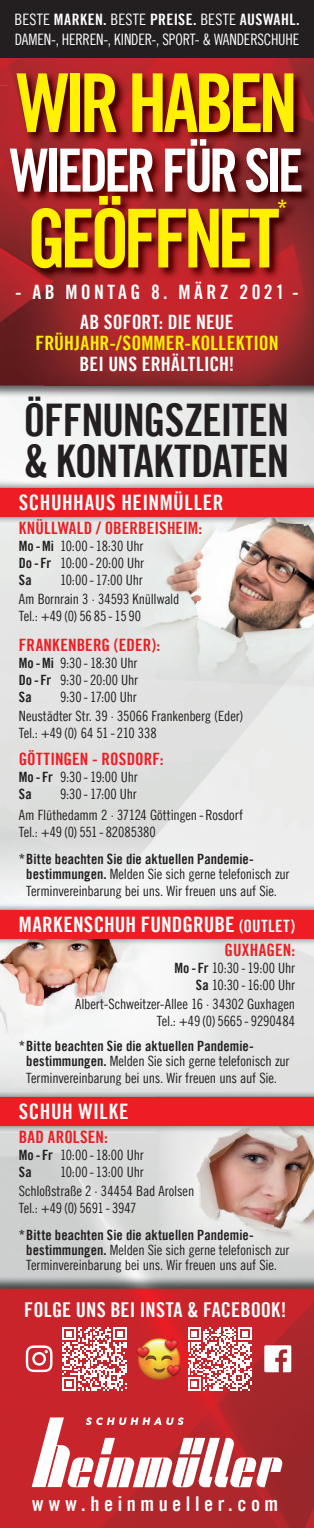
<style>
.page{position:relative;width:314px;height:1528px;background:#fff}
.page>*{position:absolute;margin:0;border:0;box-sizing:border-box;transform-origin:0 0}
.t1{font:81.25px "Trade Gothic LT Bold Cond Twenty";letter-spacing:-.065em;color:#fff101}
.t2{font:59.5px "Trade Gothic LT Bold Cond Twenty";letter-spacing:-.07em;color:#fff}
.t3{font:45px/41.2px "Trade Gothic LT Bold Cond Twenty";letter-spacing:-.025em;color:#231f20}
.t4{font:24px "Trade Gothic LT Bold Cond Twenty";color:#fff101}
.t5{font:21.25px "Trade Gothic LT Bold Cond Twenty";letter-spacing:.02em;color:#fff}
.t6{font:21.25px "Trade Gothic LT Bold Cond Twenty";color:#fff}
.t7{font:20.5px "Trade Gothic LT Bold Cond Twenty";letter-spacing:.005em;color:#fff}
.t8{font:20.38px "Trade Gothic LT Bold Cond Twenty";letter-spacing:.225em;color:#fff}
.t9{font:19.75px "Trade Gothic LT Bold Cond Twenty";letter-spacing:.015em;color:#fff}
.t10{font:19.75px "Trade Gothic LT Bold Cond Twenty";letter-spacing:.01em;color:#fff101}
.t11{font:19.75px "Trade Gothic LT Bold Cond Twenty";letter-spacing:.17em;color:#fff}
.t12{font:17px "Trade Gothic LT Bold Cond Twenty";letter-spacing:.01em;color:#ee1d23}
.t13{font:15.75px "Trade Gothic LT Cond Eighteen";letter-spacing:-.015em;color:#fff;scale:.94 1}
.t14{font:15.75px "Trade Gothic LT Bold Cond Twenty";letter-spacing:.02em;color:#fff}
.t15{font:14.25px/17px "Trade Gothic LT Cond Eighteen";letter-spacing:-.01em;color:#231f20}
.t16{font:14.25px "Trade Gothic LT Bold Cond Twenty";letter-spacing:.005em;color:#231f20}
.s1{font-family:"Trade Gothic LT Cond Eighteen"}
.s2{font-family:"Trade Gothic LT Bold Cond Twenty"}
.s3{font-size:17px}
</style>
<div class="page">
<img style="left:0;top:385px;width:314px;height:1142px">
<img style="left:0;top:57px;width:314px;height:28px">
<img style="left:269px;top:85px;width:45px;height:300px">
<img style="left:45px;top:280px;width:224px;height:105px">
<img style="left:0;top:85px;width:45px;height:300px">
<svg style="left:32px;top:1417px;width:250px;height:69px"></svg>
<img style="left:120px;top:523px;width:194px;height:157px">
<img style="left:158px;top:1132px;width:156px;height:127px">
<img style="left:0;top:839px;width:221px;height:64px">
<img style="left:0;top:945px;width:221px;height:145px">
<img style="left:0;top:481px;width:314px;height:42px">
<div style="left:0;top:488px;width:314px;height:28px;background:#ee1d23"></div>
<img style="left:0;top:903px;width:314px;height:42px">
<div style="left:0;top:910px;width:314px;height:28px;background:#ee1d23"></div>
<img style="left:0;top:1090px;width:314px;height:42px">
<div style="left:0;top:1097px;width:314px;height:28px;background:#ee1d23"></div>
<svg style="left:187px;top:1326px;width:64px;height:64px"></svg>
<svg style="left:62px;top:1326px;width:64px;height:64px"></svg>
<svg style="left:264px;top:1345px;width:27px;height:27px"></svg>
<svg style="left:26px;top:1345px;width:26px;height:26px"></svg>
<img style="left:134px;top:1335px;width:47px;height:47px">
<div style="left:0;top:0;width:314px;height:57px;background:#231f20"></div>
<img style="left:8px;top:72px;width:305px;height:208px">
<p class="t14" style="left:14px;top:10px;width:286px"><span class="s1">BESTE</span> MARKEN. <span class="s1">BESTE</span> PREISE. <span class="s1">BESTE</span> AUSWAHL.</p>
<p class="t13" style="left:15px;top:30px;width:304px">DAMEN-, HERREN-, KINDER-, SPORT- &amp; WANDERSCHUHE</p>
<h1 class="t1" style="left:16px;top:54px;width:283px">WIR HABEN</h1>
<h2 class="t2" style="left:10px;top:134px;width:295px">WIEDER FÜR SIE</h2>
<h1 class="t1" style="left:27px;top:189px;width:254px">GEÖFFNET</h1>
<h3 class="t4" style="left:277px;top:194px;width:12px">*</h3>
<h3 class="t11" style="left:15px;top:280px;width:285px">- AB MONTAG 8. MÄRZ 2021 -</h3>
<h3 class="t9" style="left:80px;top:310px;width:155px">AB SOFORT: DIE NEUE</h3>
<h3 class="t10" style="left:35px;top:331px;width:244px">FRÜHJAHR-/SOMMER-KOLLEKTION</h3>
<h3 class="t9" style="left:80px;top:352px;width:156px">BEI UNS ERHÄLTLICH!</h3>
<h3 class="t3" style="left:24px;top:399px;width:267px">ÖFFNUNGSZEITEN &amp; KONTAKTDATEN</h3>
<h3 class="t5" style="left:19px;top:489px;width:206px">SCHUHHAUS HEINMÜLLER</h3>
<p class="t12" style="left:19px;top:517px;width:185px">KNÜLLWALD / OBERBEISHEIM:</p>
<p class="t15" style="left:19px;top:537px;width:127px"><span class="s2">Mo - Mi</span> 10:00 - 18:30 Uhr<br><span class="s2">Do - Fr</span> 10:00 - 20:00 Uhr</p>
<p class="t16" style="left:19px;top:571px;width:14px">Sa</p>
<p class="t15" style="left:19px;top:570px;width:162px;line-height:18.8px;text-align:center">10:00 - 17:00 Uhr<br>Am Bornrain 3 · 34593 Knüllwald</p>
<p class="t15" style="left:19px;top:607px;width:124px">Tel.: +49 (0) 56 85 - 15 90</p>
<p class="t12" style="left:19px;top:634px;width:143px">FRANKENBERG (EDER):</p>
<p class="t15" style="left:19px;top:654px;width:121px"><span class="s2">Mo - Mi</span> 9:30 - 18:30 Uhr<br><span class="s2">Do - Fr</span> 9:30 - 20:00 Uhr</p>
<p class="t16" style="left:19px;top:688px;width:14px">Sa</p>
<p class="t15" style="left:19px;top:687px;width:226px;line-height:18.8px;text-indent:41px">9:30 - 17:00 Uhr<br>Neustädter Str. 39 · 35066 Frankenberg (Eder)</p>
<p class="t15" style="left:19px;top:724px;width:139px">Tel.: +49 (0) 64 51 - 210 338</p>
<p class="t12" style="left:19px;top:748px;width:146px">GÖTTINGEN - ROSDORF:</p>
<p class="t15" style="left:19px;top:768px;width:120px"><span class="s2">Mo - Fr</span> 9:30 - 19:00 Uhr</p>
<p class="t16" style="left:19px;top:785px;width:14px">Sa</p>
<p class="t15" style="left:19px;top:783px;width:225px;line-height:21.2px;text-indent:41px">9:30 - 17:00 Uhr<br>Am Flüthedamm 2 · 37124 Göttingen - Rosdorf</p>
<p class="t15" style="left:19px;top:823px;width:138px">Tel.: +49 (0) 551 - 82085380</p>
<p class="t16" style="left:19px;top:850px;width:236px">* Bitte beachten Sie die aktuellen Pandemie-</p>
<p class="t15" style="left:26px;top:865px;width:264px"><span class="s2">bestimmungen.</span> Melden Sie sich gerne telefonisch zur<br>Terminvereinbarung bei uns. Wir freuen uns auf Sie.</p>
<h3 class="t6" style="left:19px;top:911px;width:278px">MARKENSCHUH FUNDGRUBE <span class="s3">(OUTLET)</span></h3>
<p class="t12" style="left:224px;top:939px;width:72px">GUXHAGEN:</p>
<p class="t15" style="left:174px;top:959px;width:122px;text-align:right"><span class="s2">Mo - Fr</span> 10:30 - 19:00 Uhr<br><span class="s2">Sa</span> 10:30 - 16:00 Uhr</p>
<p class="t15" style="left:75px;top:995px;width:221px;text-align:right">Albert-Schweitzer-Allee 16 · 34302 Guxhagen<br>Tel.: +49 (0) 5665 - 9290484</p>
<p class="t16" style="left:19px;top:1037px;width:236px">* Bitte beachten Sie die aktuellen Pandemie-</p>
<p class="t15" style="left:26px;top:1052px;width:264px"><span class="s2">bestimmungen.</span> Melden Sie sich gerne telefonisch zur<br>Terminvereinbarung bei uns. Wir freuen uns auf Sie.</p>
<h3 class="t5" style="left:19px;top:1098px;width:111px">SCHUH WILKE</h3>
<p class="t12" style="left:19px;top:1126px;width:91px">BAD AROLSEN:</p>
<p class="t15" style="left:19px;top:1146px;width:126px"><span class="s2">Mo - Fr</span> 10:00 - 18:00 Uhr</p>
<p class="t16" style="left:19px;top:1163px;width:14px">Sa</p>
<p class="t15" style="left:19px;top:1162px;width:177px;line-height:18.8px;text-indent:41px">10:00 - 13:00 Uhr<br>Schloßstraße 2 · 34454 Bad Arolsen</p>
<p class="t15" style="left:19px;top:1198px;width:119px">Tel.: +49 (0) 5691 - 3947</p>
<p class="t16" style="left:19px;top:1226px;width:236px">* Bitte beachten Sie die aktuellen Pandemie-</p>
<p class="t15" style="left:26px;top:1242px;width:264px;line-height:15px"><span class="s2">bestimmungen.</span> Melden Sie sich gerne telefonisch zur<br>Terminvereinbarung bei uns. Wir freuen uns auf Sie.</p>
<h3 class="t7" style="left:24px;top:1296px;width:263px">FOLGE UNS BEI INSTA &amp; FACEBOOK!</h3>
<h3 class="t8" style="left:32px;top:1490px;width:247px">www.heinmueller.com</h3>
</div>
